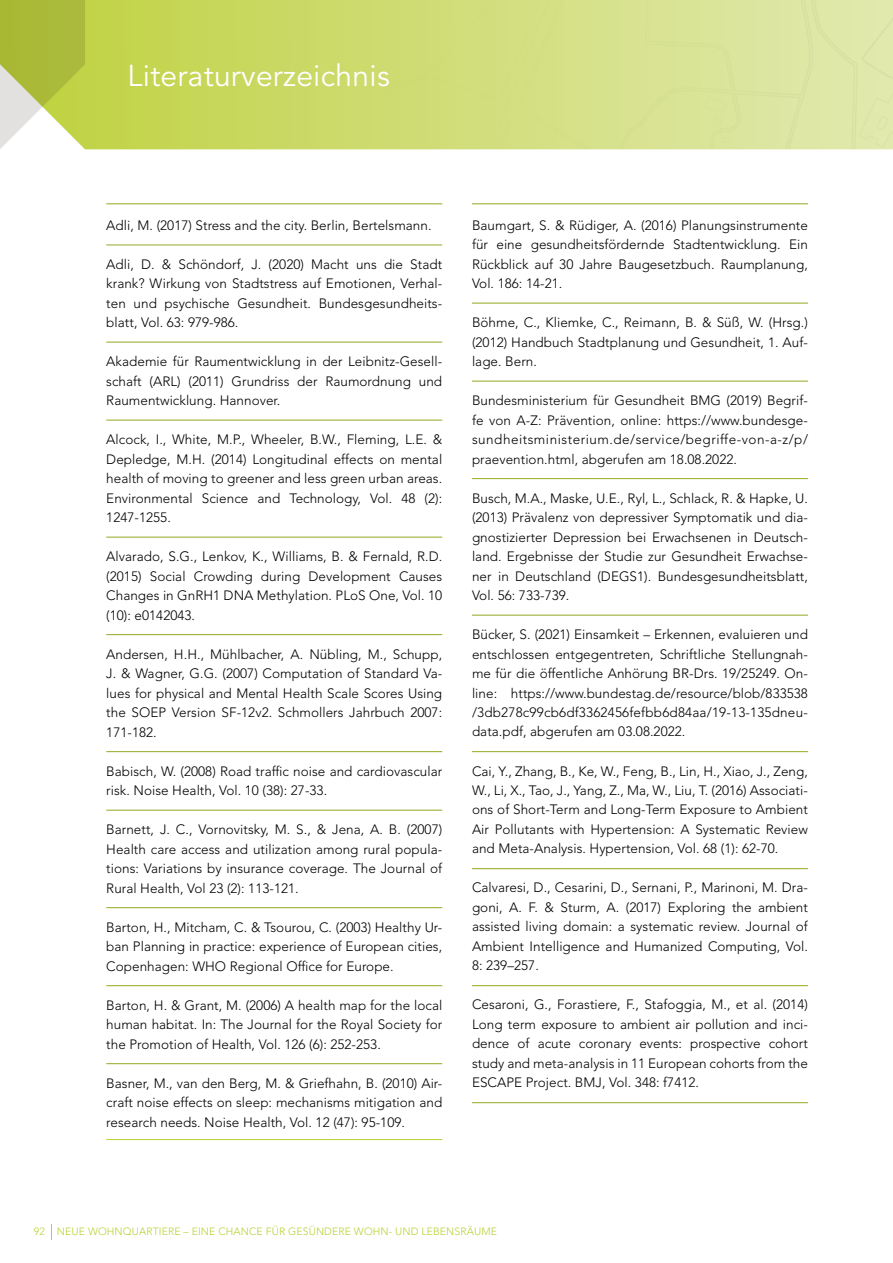
<style>
.page{position:relative;width:893px;height:1263px;background:#fff}
.page>*{position:absolute;margin:0;border:0;box-sizing:border-box;transform-origin:0 0}
.t1{font:30px "Avenir LT Std";letter-spacing:.01em;color:#fff}
.t2{font:300 13.5px/19.5px "Avenir LT Std";letter-spacing:.005em;color:#000;text-align:justify}
.t3{font:300 10.5px "Avenir LT Std";letter-spacing:.01em;color:#bbd031}
</style>
<div class="page">
<svg style="left:0;top:0;width:168px;height:149px;background:#c2d05e"></svg>
<img style="left:168px;top:0;width:725px;height:149px">
<svg style="left:51px;top:1224px;width:1px;height:15px"></svg>
<hr style="left:106px;top:204px;width:336px;height:1px;background:#95a721">
<hr style="left:106px;top:245px;width:336px;height:1px;background:#95a721">
<hr style="left:106px;top:342px;width:336px;height:1px;background:#95a721">
<hr style="left:106px;top:420px;width:336px;height:1px;background:#95a721">
<hr style="left:106px;top:537px;width:336px;height:1px;background:#95a721">
<hr style="left:106px;top:634px;width:336px;height:1px;background:#95a721">
<hr style="left:106px;top:751px;width:336px;height:1px;background:#95a721">
<hr style="left:106px;top:810px;width:336px;height:1px;background:#95a721">
<hr style="left:106px;top:907px;width:336px;height:1px;background:#95a721">
<hr style="left:106px;top:985px;width:336px;height:1px;background:#95a721">
<hr style="left:106px;top:1063px;width:336px;height:1px;background:#95a721">
<hr style="left:106px;top:1139px;width:336px;height:1px;background:#bbd031">
<hr style="left:472px;top:204px;width:336px;height:1px;background:#95a721">
<hr style="left:472px;top:303px;width:336px;height:1px;background:#95a721">
<hr style="left:472px;top:381px;width:336px;height:1px;background:#95a721">
<hr style="left:472px;top:478px;width:336px;height:1px;background:#95a721">
<hr style="left:472px;top:615px;width:336px;height:1px;background:#95a721">
<hr style="left:472px;top:751px;width:336px;height:1px;background:#95a721">
<hr style="left:472px;top:868px;width:336px;height:1px;background:#95a721">
<hr style="left:472px;top:985px;width:336px;height:1px;background:#95a721">
<hr style="left:472px;top:1102px;width:336px;height:1px;background:#95a721">
<h1 class="t1" style="left:128px;top:58px;width:264px">Literaturverzeichnis</h1>
<p class="t2" style="left:106px;top:215px;width:327px">Adli, M. (2017) Stress and the city. Berlin, Bertelsmann.</p>
<p class="t2" style="left:106px;top:254px;width:337px">Adli, D. &amp; Schöndorf, J. (2020) Macht uns die Stadt krank? Wirkung von Stadtstress auf Emotionen, Verhal&shy;ten und psychische Gesundheit. Bundesgesundheits&shy;blatt, Vol. 63: 979-986.</p>
<p class="t2" style="left:106px;top:352px;width:337px">Akademie für Raumentwicklung in der Leibnitz-Gesell&shy;schaft (ARL) (2011) Grundriss der Raumordnung und Raumentwicklung. Hannover.</p>
<p class="t2" style="left:106px;top:430px;width:337px">Alcock, I., White, M.P., Wheeler, B.W., Fleming, L.E. &amp; Depledge, M.H. (2014) Longitudinal effects on mental health of moving to greener and less green urban areas.<br>Environmental Science and Technology, Vol. 48 (2):<br>1247-1255.</p>
<p class="t2" style="left:106px;top:547px;width:337px">Alvarado, S.G., Lenkov, K., Williams, B. &amp; Fernald, R.D. (2015) Social Crowding during Development Causes Changes in GnRH1 DNA Methylation. PLoS One, Vol. 10 (10): e0142043.</p>
<p class="t2" style="left:106px;top:644px;width:337px">Andersen, H.H., Mühlbacher, A. Nübling, M., Schupp, J. &amp; Wagner, G.G. (2007) Computation of Standard Va&shy;lues for physical and Mental Health Scale Scores Using the SOEP Version SF-12v2. Schmollers Jahrbuch 2007:<br>171-182.</p>
<p class="t2" style="left:106px;top:761px;width:337px">Babisch, W. (2008) Road traffic noise and cardiovascular risk. Noise Health, Vol. 10 (38): 27-33.</p>
<p class="t2" style="left:106px;top:820px;width:337px">Barnett, J. C., Vornovitsky, M. S., &amp; Jena, A. B. (2007)<br>Health care access and utilization among rural popula&shy;tions: Variations by insurance coverage. The Journal of Rural Health, Vol 23 (2): 113-121.</p>
<p class="t2" style="left:106px;top:917px;width:337px">Barton, H., Mitcham, C. &amp; Tsourou, C. (2003) Healthy Ur&shy;ban Planning in practice: experience of European cities, Copenhagen: WHO Regional Office for Europe.</p>
<p class="t2" style="left:106px;top:995px;width:337px">Barton, H. &amp; Grant, M. (2006) A health map for the local human habitat. In: The Journal for the Royal Society for the Promotion of Health, Vol. 126 (6): 252-253.</p>
<p class="t2" style="left:106px;top:1073px;width:337px">Basner, M., van den Berg, M. &amp; Griefhahn, B. (2010) Air&shy;craft noise effects on sleep: mechanisms mitigation and research needs. Noise Health, Vol. 12 (47): 95-109.</p>
<p class="t2" style="left:472px;top:215px;width:337px">Baumgart, S. &amp; Rüdiger, A. (2016) Planungsinstrumente für eine gesundheitsfördernde Stadtentwicklung. Ein Rückblick auf 30 Jahre Baugesetzbuch. Raumplanung, Vol. 186: 14-21.</p>
<p class="t2" style="left:472px;top:313px;width:337px">Böhme, C., Kliemke, C., Reimann, B. &amp; Süß, W. (Hrsg.) (2012) Handbuch Stadtplanung und Gesundheit, 1. Auf&shy;lage. Bern.</p>
<p class="t2" style="left:472px;top:391px;width:338px">Bundesministerium für Gesundheit BMG (2019) Begrif&shy;fe von A-Z: Prävention, online: https://www.bundesge&shy;sundheitsministerium.de/service/begriffe-von-a-z/p/ praevention.html, abgerufen am 18.08.2022.</p>
<p class="t2" style="left:472px;top:488px;width:337px">Busch, M.A., Maske, U.E., Ryl, L., Schlack, R. &amp; Hapke, U. (2013) Prävalenz von depressiver Symptomatik und dia&shy;gnostizierter Depression bei Erwachsenen in Deutsch&shy;land. Ergebnisse der Studie zur Gesundheit Erwachse&shy;ner in Deutschland (DEGS1). Bundesgesundheitsblatt, Vol. 56: 733-739.</p>
<p class="t2" style="left:472px;top:625px;width:337px">Bücker, S. (2021) Einsamkeit – Erkennen, evaluieren und entschlossen entgegentreten, Schriftliche Stellungnah&shy;me für die öffentliche Anhörung BR-Drs. 19/25249. On&shy;line: https://www.bundestag.de/resource/blob/833538 /3db278c99cb6df3362456fefbb6d84aa/19-13-135dneu&shy;data.pdf, abgerufen am 03.08.2022.</p>
<p class="t2" style="left:472px;top:761px;width:337px">Cai, Y., Zhang, B., Ke, W., Feng, B., Lin, H., Xiao, J., Zeng, W., Li, X., Tao, J., Yang, Z., Ma, W., Liu, T. (2016) Associati&shy;ons of Short-Term and Long-Term Exposure to Ambient Air Pollutants with Hypertension: A Systematic Review and Meta-Analysis. Hypertension, Vol. 68 (1): 62-70.</p>
<p class="t2" style="left:472px;top:878px;width:337px">Calvaresi, D., Cesarini, D., Sernani, P., Marinoni, M. Dra&shy;goni, A. F. &amp; Sturm, A. (2017) Exploring the ambient assisted living domain: a systematic review. Journal of Ambient Intelligence and Humanized Computing, Vol.<br>8: 239–257.</p>
<p class="t2" style="left:472px;top:995px;width:337px">Cesaroni, G., Forastiere, F., Stafoggia, M., et al. (2014)<br>Long term exposure to ambient air pollution and inci&shy;dence of acute coronary events: prospective cohort study and meta-analysis in 11 European cohorts from the ESCAPE Project. BMJ, Vol. 348: f7412.</p>
<p class="t3" style="left:34px;top:1225px;width:465px">92 NEUE WOHNQUARTIERE – EINE CHANCE FÜR GESÜNDERE WOHN- UND LEBENSRÄUME</p>
</div>
